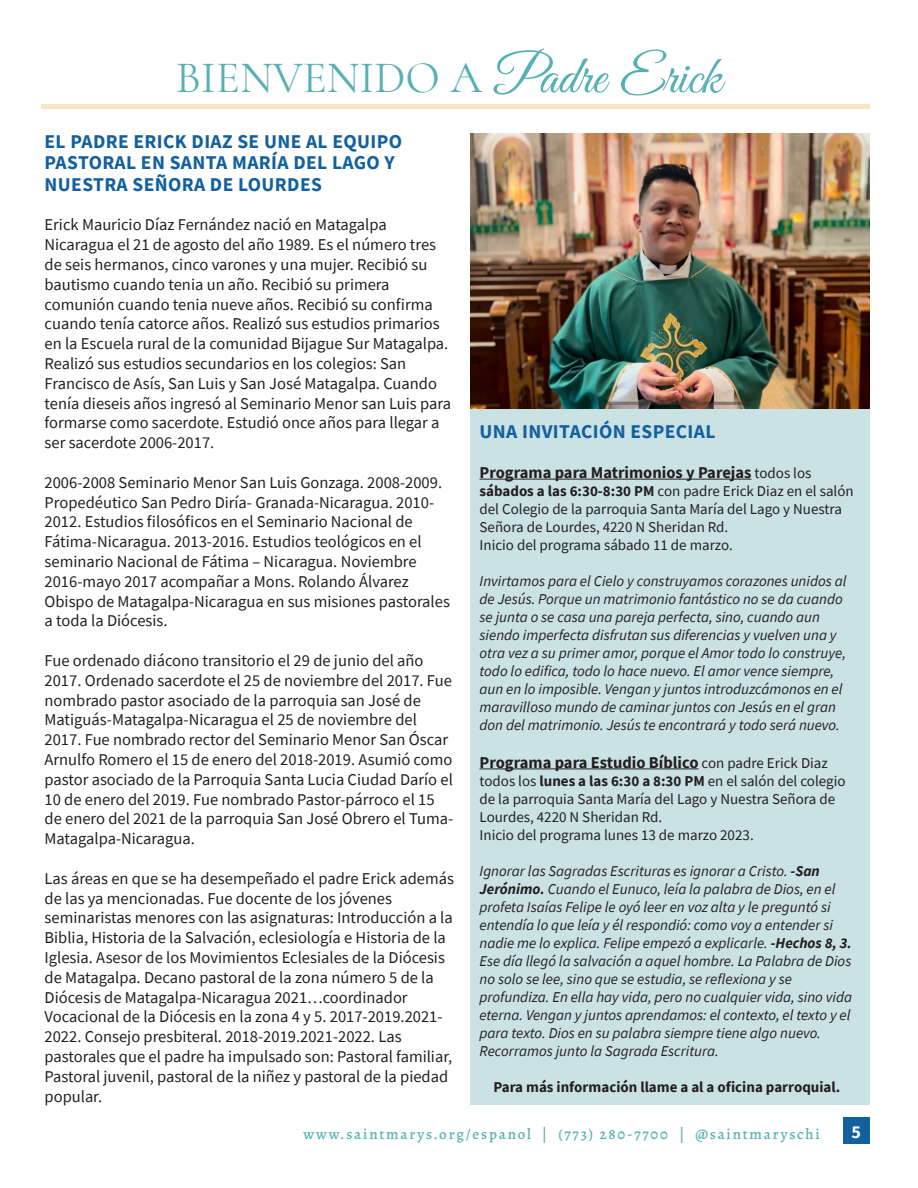
<style>
.page{position:relative;width:918px;height:1188px;background:#fff}
.page>*{position:absolute;margin:0;border:0;box-sizing:border-box;transform-origin:0 0}
.Main_Body_Text_138e6{font:45px "Cormorant";color:#57b0b5}
.Headline_2_Blue{font:700 19.5px/21.5px "Source Sans Pro";letter-spacing:.02em;color:#13609f}
.Page_Number{font:700 18px "Source Sans Pro";color:#fff}
.Main_Body_Text_138e6-2{font:16.5px/19.8px "Source Sans Pro";color:#231f20}
.Main_Body_Text_138e6-3{font:700 16.5px "Source Sans Pro";color:#231f20}
.Main_Body_Text_138e6-4{font:italic 15px/18px "Source Sans Pro";color:#231f20}
.Main_Body_Text_138e6-5{font:15px/18px "Source Sans Pro";color:#231f20}
.Footer_Right{font:500 15px "Alegreya";letter-spacing:.12em;color:#57b0b5}
.Main_Body_Text_138e6-6{font:700 15px "Source Sans Pro";color:#231f20}
.s1{font-family:"Great Vibes";font-size:54px}
.s2{font-weight:400;font-size:15px}
.s3{font-weight:700}
</style>
<div class="page">
<div style="left:843px;top:1118px;width:27px;height:26px;background:#13609f"></div>
<div style="left:42px;top:104px;width:828px;height:5px;background:#f7e4c5"></div>
<img style="left:471px;top:134px;width:399px;height:275px">
<div style="left:471px;top:409px;width:399px;height:695px;background:#cbe2e5"></div>
<hr style="left:480px;top:479px;width:272px;height:1px;background:#231f20">
<hr style="left:480px;top:769px;width:219px;height:1px;background:#231f20">
<p class="Main_Body_Text_138e6" style="left:176px;top:51px;width:547px">BIENVENIDO A <span class="s1">Padre Erick</span></p>
<p class="Headline_2_Blue" style="left:45px;top:130px;width:359px">EL PADRE ERICK DIAZ SE UNE AL EQUIPO<br>PASTORAL EN SANTA MARÍA DEL LAGO Y<br>NUESTRA SEÑORA DE LOURDES</p>
<p class="Main_Body_Text_138e6-2" style="left:45px;top:215px;width:408px">Erick Mauricio Díaz Fernández nació en Matagalpa Nicaragua el 21 de agosto del año 1989. Es el número tres de seis hermanos, cinco varones y una mujer. Recibió su bautismo cuando tenia un año. Recibió su primera comunión cuando tenia nueve años. Recibió su confirma cuando tenía catorce años. Realizó sus estudios primarios en la Escuela rural de la comunidad Bijague Sur Matagalpa.<br>Realizó sus estudios secundarios en los colegios: San Francisco de Asís, San Luis y San José Matagalpa. Cuando tenía dieseis años ingresó al Seminario Menor san Luis para formarse como sacerdote. Estudió once años para llegar a ser sacerdote 2006-2017.</p>
<p class="Main_Body_Text_138e6-2" style="left:45px;top:472px;width:407px">2006-2008 Seminario Menor San Luis Gonzaga. 2008-2009.<br>Propedéutico San Pedro Diría- Granada-Nicaragua. 2010- 2012. Estudios filosóficos en el Seminario Nacional de Fátima-Nicaragua. 2013-2016. Estudios teológicos en el seminario Nacional de Fátima – Nicaragua. Noviembre 2016-mayo 2017 acompañar a Mons. Rolando Álvarez Obispo de Matagalpa-Nicaragua en sus misiones pastorales a toda la Diócesis.</p>
<p class="Main_Body_Text_138e6-2" style="left:45px;top:651px;width:410px">Fue ordenado diácono transitorio el 29 de junio del año 2017. Ordenado sacerdote el 25 de noviembre del 2017. Fue nombrado pastor asociado de la parroquia san José de Matiguás-Matagalpa-Nicaragua el 25 de noviembre del 2017. Fue nombrado rector del Seminario Menor San Óscar Arnulfo Romero el 15 de enero del 2018-2019. Asumió como pastor asociado de la Parroquia Santa Lucia Ciudad Darío el 10 de enero del 2019. Fue nombrado Pastor-párroco el 15 de enero del 2021 de la parroquia San José Obrero el Tuma-Matagalpa-Nicaragua.</p>
<p class="Main_Body_Text_138e6-2" style="left:45px;top:868px;width:411px">Las áreas en que se ha desempeñado el padre Erick además de las ya mencionadas. Fue docente de los jóvenes seminaristas menores con las asignaturas: Introducción a la Biblia, Historia de la Salvación, eclesiología e Historia de la Iglesia. Asesor de los Movimientos Eclesiales de la Diócesis de Matagalpa. Decano pastoral de la zona número 5 de la Diócesis de Matagalpa-Nicaragua 2021…coordinador Vocacional de la Diócesis en la zona 4 y 5. 2017-2019.2021- 2022. Consejo presbiteral. 2018-2019.2021-2022. Las pastorales que el padre ha impulsado son: Pastoral familiar, Pastoral juvenil, pastoral de la niñez y pastoral de la piedad popular.</p>
<p class="Headline_2_Blue" style="left:480px;top:421px;width:237px">UNA INVITACIÓN ESPECIAL</p>
<p class="Main_Body_Text_138e6-3" style="left:480px;top:461px;width:333px">Programa para Matrimonios y Parejas <span class="s2">todos los</span></p>
<p class="Main_Body_Text_138e6-5" style="left:480px;top:482px;width:376px"><span class="s3">sábados a las 6:30-8:30 PM</span> con padre Erick Diaz en el salón del Colegio de la parroquia Santa María del Lago y Nuestra<br>Señora de Lourdes, 4220 N Sheridan Rd.</p>
<p class="Main_Body_Text_138e6-5" style="left:480px;top:536px;width:255px">Inicio del programa sábado 11 de marzo.</p>
<p class="Main_Body_Text_138e6-4" style="left:480px;top:572px;width:368px">Invirtamos para el Cielo y construyamos corazones unidos al de Jesús. Porque un matrimonio fantástico no se da cuando se junta o se casa una pareja perfecta, sino, cuando aun siendo imperfecta disfrutan sus diferencias y vuelven una y otra vez a su primer amor, porque el Amor todo lo construye, todo lo edifica, todo lo hace nuevo. El amor vence siempre, aun en lo imposible. Vengan y juntos introduzcámonos en el maravilloso mundo de caminar juntos con Jesús en el gran don del matrimonio. Jesús te encontrará y todo será nuevo.</p>
<p class="Main_Body_Text_138e6-3" style="left:480px;top:751px;width:350px">Programa para Estudio Bíblico <span class="s2">con padre Erick Diaz</span></p>
<p class="Main_Body_Text_138e6-5" style="left:480px;top:772px;width:367px">todos los <span class="s3">lunes a las 6:30 a 8:30 PM</span> en el salón del colegio de la parroquia Santa María del Lago y Nuestra Señora de<br>Lourdes, 4220 N Sheridan Rd.</p>
<p class="Main_Body_Text_138e6-5" style="left:480px;top:826px;width:276px">Inicio del programa lunes 13 de marzo 2023.</p>
<p class="Main_Body_Text_138e6-4" style="left:480px;top:862px;width:374px">Ignorar las Sagradas Escrituras es ignorar a Cristo. <span class="s3">-San Jerónimo.</span> Cuando el Eunuco, leía la palabra de Dios, en el profeta Isaías Felipe le oyó leer en voz alta y le preguntó si entendía lo que leía y él respondió: como voy a entender si nadie me lo explica. Felipe empezó a explicarle. <span class="s3">-Hechos 8, 3.<br></span>Ese día llegó la salvación a aquel hombre. La Palabra de Dios no solo se lee, sino que se estudia, se reflexiona y se profundiza. En ella hay vida, pero no cualquier vida, sino vida eterna. Vengan y juntos aprendamos: el contexto, el texto y el para texto. Dios en su palabra siempre tiene algo nuevo.<br>Recorramos junto la Sagrada Escritura.</p>
<p class="Main_Body_Text_138e6-6" style="left:493px;top:1077px;width:348px">Para más información llame a al a oficina parroquial.</p>
<p class="Footer_Right" style="left:304px;top:1124px;width:518px">www.saintmarys.org/espanol | (773) 280-7700 | @saintmaryschi</p>
<p class="Page_Number" style="left:852px;top:1120px;width:11px">5</p>
</div>
